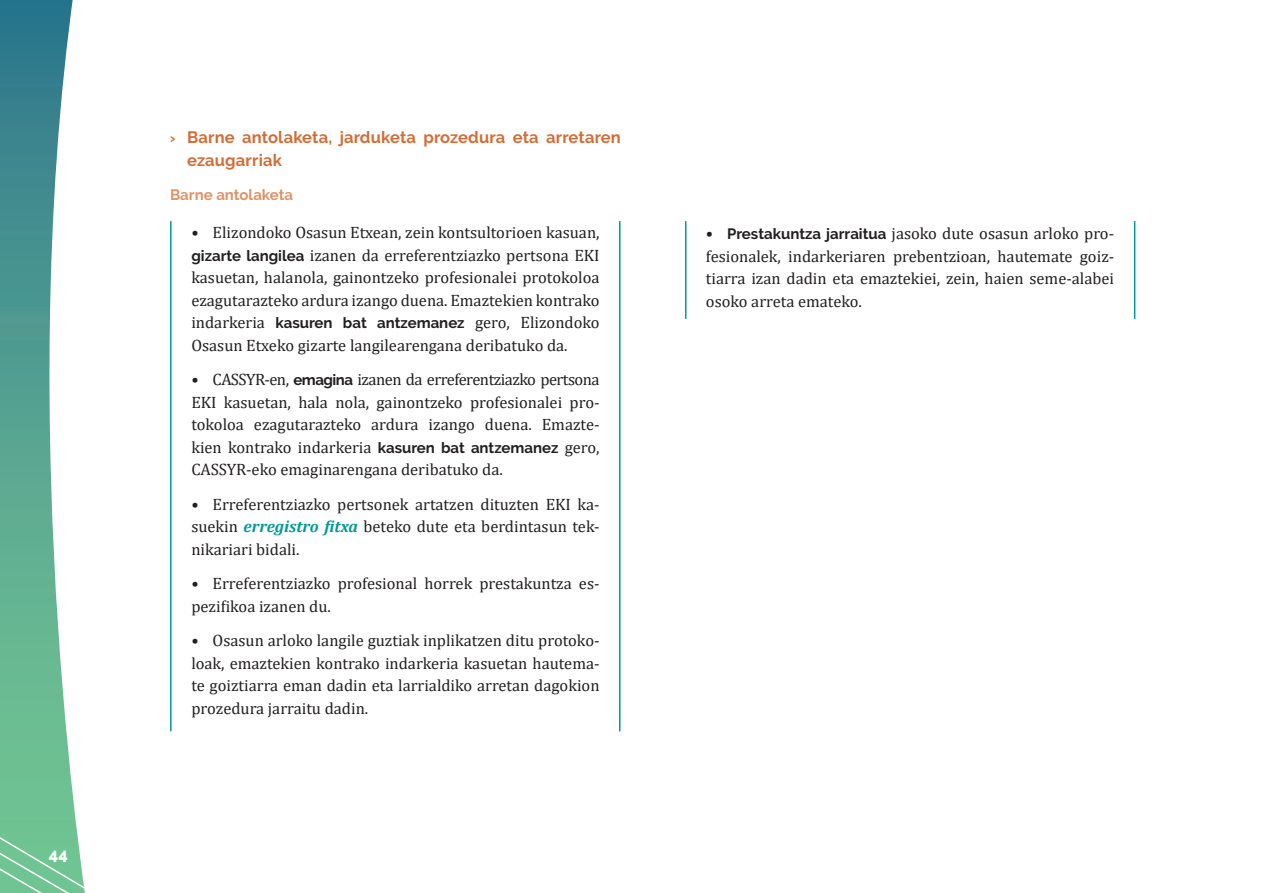
<style>
.page{position:relative;width:1263px;height:893px;background:#fff}
.page>*{position:absolute;margin:0;border:0;box-sizing:border-box;transform-origin:0 0}
.t1{font:16.5px/22.5px "Cambria";color:#231f20;text-align:justify}
.t2{font:700 16.5px/22.5px "Raleway";letter-spacing:.01em;color:#d36d36}
.t3{font:800 16.5px "Raleway";color:#fff}
.zerbitzuak{font:700 15px "Raleway";color:#df9367}
.s1{font-size:15px}
.s2{font-family:"Raleway";font-weight:700;font-size:15px}
.s3{font-weight:700;font-style:italic;color:#099}
</style>
<div class="page">
<svg style="left:0;top:0;width:77px;height:827px"></svg>
<svg style="left:0;top:827px;width:85px;height:66px;background:#7eca9e"></svg>
<hr style="left:170px;top:221px;width:2px;height:510px;background:#099">
<hr style="left:685px;top:221px;width:1px;height:98px;background:#099">
<hr style="left:619px;top:221px;width:1px;height:510px;background:#099">
<hr style="left:1134px;top:221px;width:1px;height:98px;background:#099">
<p class="t3" style="left:49px;top:844px;width:21px">44</p>
<p class="t2" style="left:187px;top:126px;width:435px;text-indent:-17px"><span class="s1">›</span> Barne antolaketa, jarduketa prozedura eta arretaren ezaugarriak</p>
<p class="zerbitzuak" style="left:170px;top:186px;width:125px">Barne antolaketa</p>
<p class="t1" style="left:191px;top:221px;width:410px">• Elizondoko Osasun Etxean, zein kontsultorioen kasuan, <span class="s2">gizarte langilea</span> izanen da erreferentziazko pertsona EKI kasuetan, halanola, gainontzeko profesionalei protokoloa ezagutarazteko ardura izango duena. Emaztekien kontrako indarkeria <span class="s2">kasuren bat antzemanez</span> gero, Elizondoko Osasun Etxeko gizarte langilearengana deribatuko da.</p>
<p class="t1" style="left:191px;top:368px;width:410px">• CASSYR-en, <span class="s2">emagina</span> izanen da erreferentziazko pertsona EKI kasuetan, hala nola, gainontzeko profesionalei pro&shy;tokoloa ezagutarazteko ardura izango duena. Emazte&shy;kien kontrako indarkeria <span class="s2">kasuren bat antzemanez</span> gero, CASSYR-eko emaginarengana deribatuko da.</p>
<p class="t1" style="left:191px;top:493px;width:410px">• Erreferentziazko pertsonek artatzen dituzten EKI ka&shy;suekin <span class="s3">erregistro fitxa</span> beteko dute eta berdintasun tek&shy;nikariari bidali.</p>
<p class="t1" style="left:191px;top:572px;width:410px">• Erreferentziazko profesional horrek prestakuntza es&shy;pezifikoa izanen du.</p>
<p class="t1" style="left:191px;top:629px;width:410px">• Osasun arloko langile guztiak inplikatzen ditu protoko&shy;loak, emaztekien kontrako indarkeria kasuetan hautema&shy;te goiztiarra eman dadin eta larrialdiko arretan dagokion prozedura jarraitu dadin.</p>
<p class="t1" style="left:706px;top:223px;width:410px">• <span class="s2">Prestakuntza jarraitua</span> jasoko dute osasun arloko pro&shy;fesionalek, indarkeriaren prebentzioan, hautemate goiz&shy;tiarra izan dadin eta emaztekiei, zein, haien seme-alabei osoko arreta emateko.</p>
</div>
